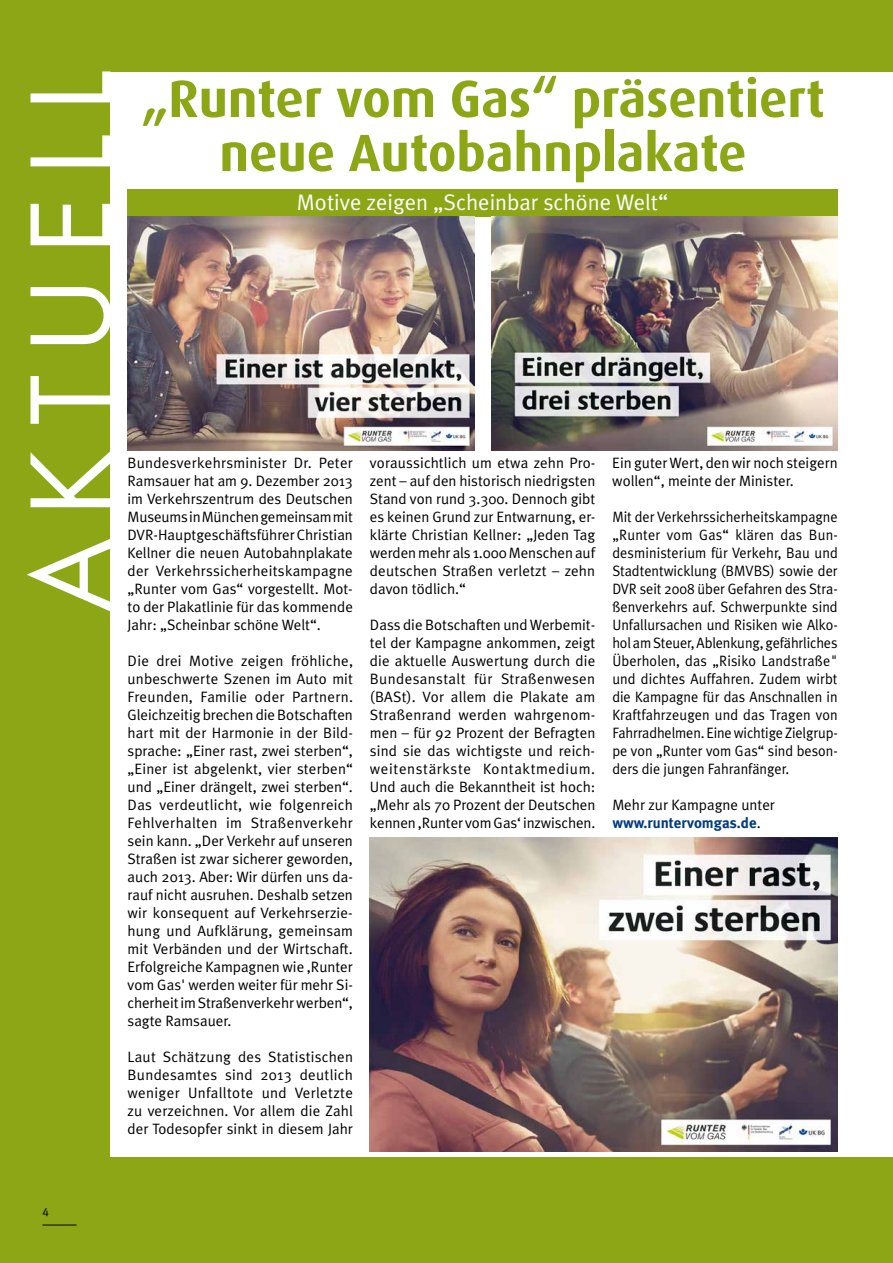
<style>
.page{position:relative;width:893px;height:1263px;background:#8ca615}
.page>*{position:absolute;margin:0;border:0;box-sizing:border-box;transform-origin:0 0}
.t1{font:120px "Futura T";letter-spacing:.175em;color:#fff}
.t2{font:700 52.5px/54px "Dax";color:#8ca615;text-align:center}
.t3{font:22.5px "Meta Plus Normal";color:#fff}
.t4{font:15px/18px "Meta Plus Normal";color:#000;text-align:justify}
.t5{font:15px/18px "Meta Plus Normal";color:#000;text-align:justify;scale:.95 1}
.t6{font:700 15px "Meta Plus";color:#003a80}
.t7{font:12px "Meta Plus Normal Caps";color:#000}
.s1{font-family:"Meta Plus Normal";font-weight:400;color:#000}
</style>
<div class="page">
<div style="left:111px;top:72px;width:782px;height:1085px;background:#fff"></div>
<div style="left:128px;top:189px;width:710px;height:27px;background:#8ca615"></div>
<img style="left:128px;top:216px;width:346px;height:234px">
<img style="left:491px;top:216px;width:347px;height:234px">
<img style="left:370px;top:837px;width:468px;height:314px">
<hr style="left:43px;top:1225px;width:34px;height:1px;background:#000">
<h1 class="t1" style="left:1px;top:612px;width:544px;rotate:-90deg">Aktuell</h1>
<h2 class="t2" style="left:141px;top:72px;width:685px">„Runter vom Gas“ präsentiert neue Autobahnplakate</h2>
<h3 class="t3" style="left:297px;top:189px;width:373px">Motive zeigen „Scheinbar schöne Welt“</h3>
<p class="t4" style="left:128px;top:454px;width:227px">Bundesverkehrsminister Dr. Peter Ramsauer hat am 9. Dezember 2013 im Verkehrszentrum des Deutschen Museums in München gemeinsam mit DVR-Hauptgeschäftsführer Christian Kellner die neuen Autobahnplakate der Verkehrssicherheitskampagne „Runter vom Gas“ vorgestellt. Mot&shy;to der Plakatlinie für das kommende Jahr: „Scheinbar schöne Welt“.</p>
<p class="t4" style="left:128px;top:652px;width:227px">Die drei Motive zeigen fröhliche, unbeschwerte Szenen im Auto mit Freunden, Familie oder Partnern.<br>Gleichzeitig brechen die Botschaften hart mit der Harmonie in der Bild&shy;sprache: „Einer rast, zwei sterben“, „Einer ist abgelenkt, vier sterben“ und „Einer drängelt, zwei sterben“.<br>Das verdeutlicht, wie folgenreich Fehlverhalten im Straßenverkehr sein kann. „Der Verkehr auf unseren Straßen ist zwar sicherer geworden, auch 2013. Aber: Wir dürfen uns da&shy;rauf nicht ausruhen. Deshalb setzen wir konsequent auf Verkehrserzie&shy;hung und Aufklärung, gemeinsam mit Verbänden und der Wirtschaft.<br>Erfolgreiche Kampagnen wie ,Runter vom Gas' werden weiter für mehr Si&shy;cherheit im Straßenverkehr werben“, sagte Ramsauer.</p>
<p class="t4" style="left:128px;top:1048px;width:227px">Laut Schätzung des Statistischen Bundesamtes sind 2013 deutlich weniger Unfalltote und Verletzte zu verzeichnen. Vor allem die Zahl der Todesopfer sinkt in diesem Jahr</p>
<p class="t4" style="left:370px;top:454px;width:227px">voraussichtlich um etwa zehn Pro&shy;zent – auf den historisch niedrigsten Stand von rund 3.300. Dennoch gibt es keinen Grund zur Entwarnung, er&shy;klärte Christian Kellner: „Jeden Tag werden mehr als 1.000 Menschen auf deutschen Straßen verletzt – zehn davon tödlich.“</p>
<p class="t4" style="left:370px;top:616px;width:227px">Dass die Botschaften und Werbemit&shy;tel der Kampagne ankommen, zeigt die aktuelle Auswertung durch die Bundesanstalt für Straßenwesen (BASt). Vor allem die Plakate am Straßenrand werden wahrgenom&shy;men – für 92 Prozent der Befragten sind sie das wichtigste und reich&shy;weitenstärkste Kontaktmedium.<br>Und auch die Bekanntheit ist hoch: „Mehr als 70 Prozent der Deutschen kennen ,Runter vom Gas‘ inzwischen.</p>
<p class="t4" style="left:612px;top:454px;width:227px">Ein guter Wert, den wir noch steigern wollen“, meinte der Minister.</p>
<p class="t5" style="left:612px;top:508px;width:239px">Mit der Verkehrssicherheitskampagne „Runter vom Gas“ klären das Bun&shy;desministerium für Verkehr, Bau und Stadtentwicklung (BMVBS) sowie der DVR seit 2008 über Gefahren des Stra&shy;ßenverkehrs auf. Schwerpunkte sind Unfallursachen und Risiken wie Alko&shy;hol am Steuer, Ablenkung, gefährliches Überholen, das „Risiko Landstraße" und dichtes Auffahren. Zudem wirbt die Kampagne für das Anschnallen in Kraftfahrzeugen und das Tragen von Fahrradhelmen. Eine wichtige Zielgrup&shy;pe von „Runter vom Gas“ sind beson&shy;ders die jungen Fahranfänger.</p>
<p class="t4" style="left:612px;top:796px;width:164px">Mehr zur Kampagne unter</p>
<p class="t6" style="left:612px;top:814px;width:150px">www.runtervomgas.de<span class="s1">.</span></p>
<p class="t7" style="left:43px;top:1204px;width:8px">4</p>
</div>
